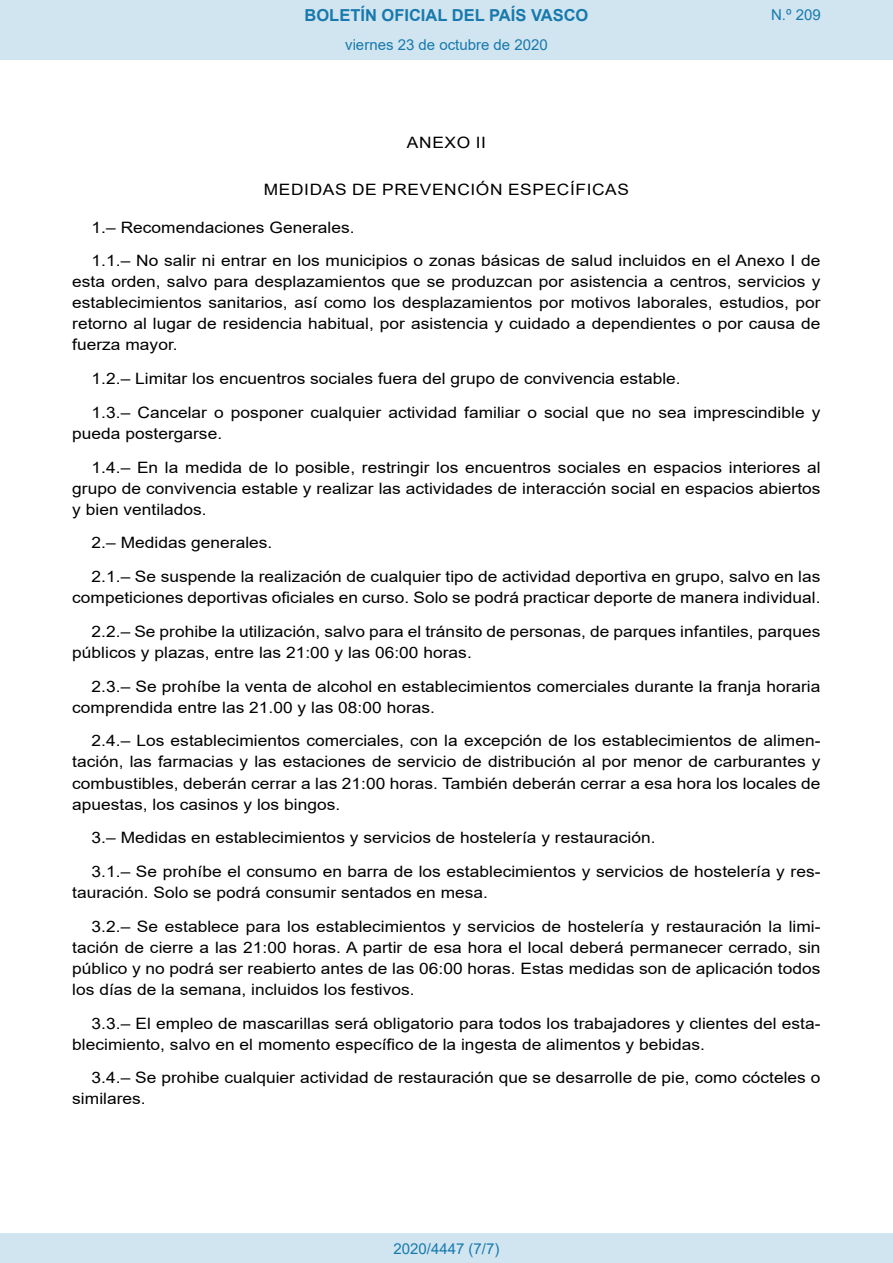
<style>
.page{position:relative;width:893px;height:1263px;background:#fff}
.page>*{position:absolute;margin:0;border:0;box-sizing:border-box;transform-origin:0 0}
.t1{font:700 16.5px "Arial";color:#1879ad}
.BOPVDetalle{font:15.6px/21px "Arial";color:#000;scale:1.11 1}
.BOPVClave{font:15.6px "Arial";letter-spacing:.035em;color:#000;scale:1.11 1}
.Paginacion_Centro{font:15px "Arial";color:#1879ad}
</style>
<div class="page">
<div style="left:0;top:0;width:893px;height:60px;background:#d0e5f0"></div>
<div style="left:0;top:1233px;width:893px;height:30px;background:#d0e5f0"></div>
<p class="t1" style="left:305px;top:3px;width:285px">BOLETÍN OFICIAL DEL PAÍS VASCO</p>
<p class="Paginacion_Centro" style="left:345px;top:35px;width:204px">viernes 23 de octubre de 2020</p>
<p class="Paginacion_Centro" style="left:771px;top:5px;width:51px">N.º 209</p>
<p class="BOPVClave" style="left:407px;top:132px;width:73px">ANEXO II</p>
<p class="BOPVClave" style="left:264px;top:178px;width:331px">MEDIDAS DE PREVENCIÓN ESPECÍFICAS</p>
<p class="BOPVDetalle" style="left:92px;top:217px;width:238px">1.– Recomendaciones Generales.</p>
<p class="BOPVDetalle" style="left:72px;top:250px;width:676px;text-align:justify;text-indent:19px">1.1.– No salir ni entrar en los municipios o zonas básicas de salud incluidos en el Anexo I de esta orden, salvo para desplazamientos que se produzcan por asistencia a centros, servicios y establecimientos sanitarios, así como los desplazamientos por motivos laborales, estudios, por retorno al lugar de residencia habitual, por asistencia y cuidado a dependientes o por causa de fuerza mayor.</p>
<p class="BOPVDetalle" style="left:92px;top:368px;width:532px">1.2.– Limitar los encuentros sociales fuera del grupo de convivencia estable.</p>
<p class="BOPVDetalle" style="left:72px;top:402px;width:676px;text-indent:19px">1.3.– Cancelar o posponer cualquier actividad familiar o social que no sea imprescindible y pueda postergarse.</p>
<p class="BOPVDetalle" style="left:72px;top:457px;width:676px;text-align:justify;text-indent:19px">1.4.– En la medida de lo posible, restringir los encuentros sociales en espacios interiores al grupo de convivencia estable y realizar las actividades de interacción social en espacios abiertos y bien ventilados.</p>
<p class="BOPVDetalle" style="left:92px;top:532px;width:164px">2.– Medidas generales.</p>
<p class="BOPVDetalle" style="left:72px;top:566px;width:676px;text-align:right">2.1.– Se suspende la realización de cualquier tipo de actividad deportiva en grupo, salvo en las competiciones deportivas oficiales en curso. Solo se podrá practicar deporte de manera individual.</p>
<p class="BOPVDetalle" style="left:72px;top:621px;width:676px;text-indent:19px">2.2.– Se prohibe la utilización, salvo para el tránsito de personas, de parques infantiles, parques públicos y plazas, entre las 21:00 y las 06:00 horas.</p>
<p class="BOPVDetalle" style="left:72px;top:676px;width:675px;text-indent:19px">2.3.– Se prohíbe la venta de alcohol en establecimientos comerciales durante la franja horaria comprendida entre las 21.00 y las 08:00 horas.</p>
<p class="BOPVDetalle" style="left:72px;top:730px;width:676px;text-align:justify;text-indent:19px">2.4.– Los establecimientos comerciales, con la excepción de los establecimientos de alimen&shy;tación, las farmacias y las estaciones de servicio de distribución al por menor de carburantes y combustibles, deberán cerrar a las 21:00 horas. También deberán cerrar a esa hora los locales de apuestas, los casinos y los bingos.</p>
<p class="BOPVDetalle" style="left:92px;top:827px;width:509px">3.– Medidas en establecimientos y servicios de hostelería y restauración.</p>
<p class="BOPVDetalle" style="left:72px;top:861px;width:676px;text-indent:19px">3.1.– Se prohíbe el consumo en barra de los establecimientos y servicios de hostelería y res&shy;tauración. Solo se podrá consumir sentados en mesa.</p>
<p class="BOPVDetalle" style="left:72px;top:916px;width:676px;text-align:justify;text-indent:19px">3.2.– Se establece para los establecimientos y servicios de hostelería y restauración la limi&shy;tación de cierre a las 21:00 horas. A partir de esa hora el local deberá permanecer cerrado, sin público y no podrá ser reabierto antes de las 06:00 horas. Estas medidas son de aplicación todos los días de la semana, incluidos los festivos.</p>
<p class="BOPVDetalle" style="left:72px;top:1012px;width:676px;text-indent:19px">3.3.– El empleo de mascarillas será obligatorio para todos los trabajadores y clientes del esta&shy;blecimiento, salvo en el momento específico de la ingesta de alimentos y bebidas.</p>
<p class="BOPVDetalle" style="left:72px;top:1067px;width:676px;text-indent:19px">3.4.– Se prohibe cualquier actividad de restauración que se desarrolle de pie, como cócteles o similares.</p>
<p class="Paginacion_Centro" style="left:393px;top:1238px;width:107px">2020/4447 (7/7)</p>
</div>
